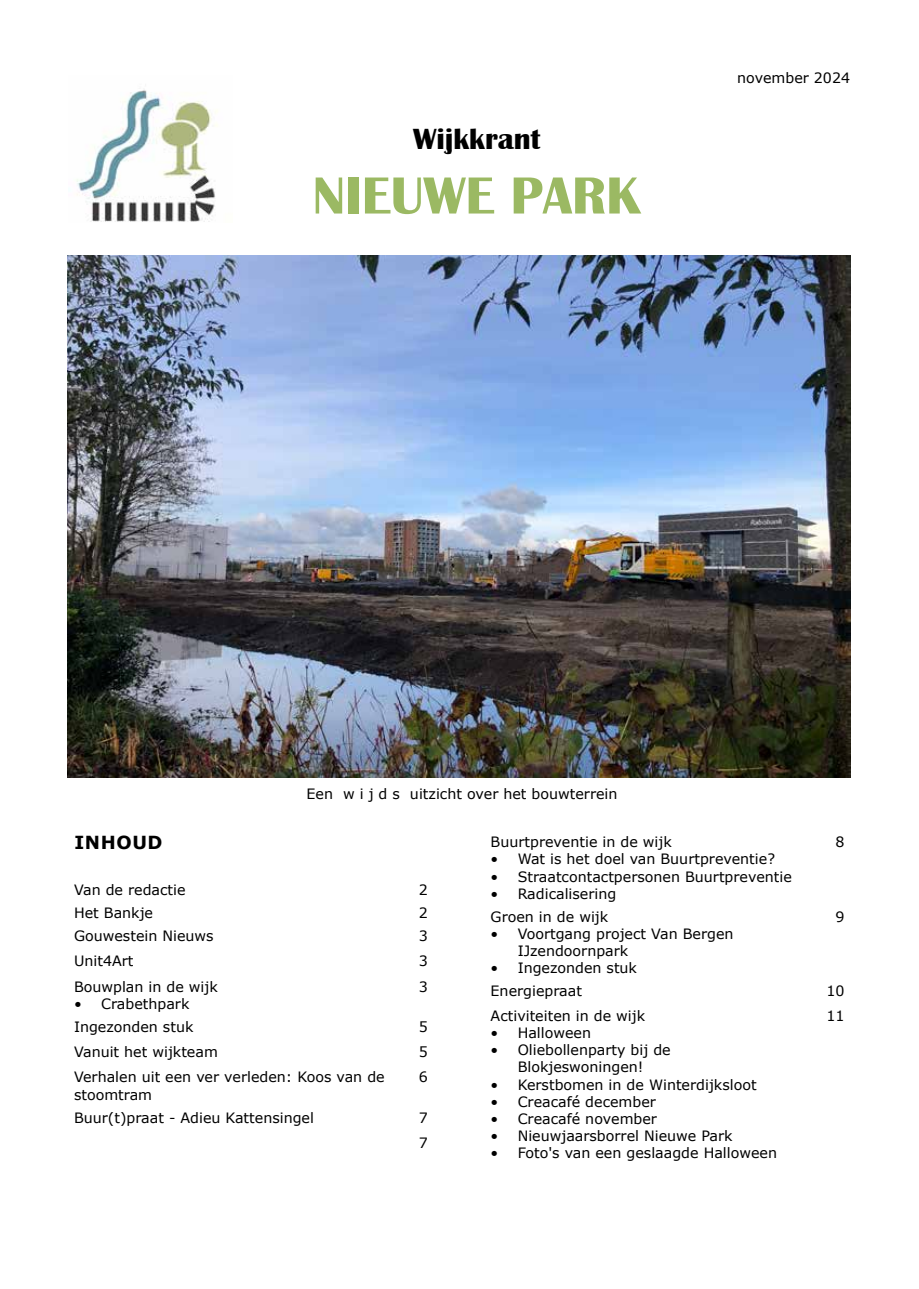
<style>
.page{position:relative;width:919px;height:1289px;background:#fff}
.page>*{position:absolute;margin:0;border:0;box-sizing:border-box;transform-origin:0 0}
.t1{font:700 54px "Britannic";color:#9bb963}
.t2{font:700 30px "Britannic";color:#000}
.t3{font:700 18px "Verdana";letter-spacing:.035em;color:#000}
.t4{font:14.25px/17.1px "Verdana";color:#000}
</style>
<div class="page">
<img style="left:77px;top:89px;width:141px;height:133px">
<img style="left:67px;top:255px;width:783px;height:522px">
<h2 class="t2" style="left:413px;top:122px;width:129px">WIJKKRANT</h2>
<h1 class="t1" style="left:313px;top:165px;width:329px">NIEUWE PARK</h1>
<p class="t4" style="left:737px;top:69px;width:114px">november 2024</p>
<p class="t4" style="left:306px;top:785px;width:312px">Een w i j d s uitzicht over het bouwterrein</p>
<p class="t3" style="left:74px;top:830px;width:90px">INHOUD</p>
<p class="t4" style="left:74px;top:881px;width:113px">Van de redactie</p>
<p class="t4" style="left:419px;top:881px;width:11px">2</p>
<p class="t4" style="left:74px;top:904px;width:81px">Het Bankje</p>
<p class="t4" style="left:419px;top:904px;width:11px">2</p>
<p class="t4" style="left:74px;top:927px;width:141px">Gouwestein Nieuws</p>
<p class="t4" style="left:419px;top:927px;width:11px">3</p>
<p class="t4" style="left:74px;top:952px;width:61px">Unit4Art</p>
<p class="t4" style="left:419px;top:952px;width:11px">3</p>
<p class="t4" style="left:74px;top:977px;width:145px">Bouwplan in de wijk</p>
<p class="t4" style="left:74px;top:994px;width:117px">• Crabethpark</p>
<p class="t4" style="left:419px;top:977px;width:11px">3</p>
<p class="t4" style="left:74px;top:1017px;width:121px">Ingezonden stuk</p>
<p class="t4" style="left:419px;top:1017px;width:11px">5</p>
<p class="t4" style="left:74px;top:1043px;width:145px">Vanuit het wijkteam</p>
<p class="t4" style="left:419px;top:1043px;width:11px">5</p>
<p class="t4" style="left:74px;top:1068px;width:312px">Verhalen uit een ver verleden: Koos van de stoomtram</p>
<p class="t4" style="left:419px;top:1068px;width:11px">6</p>
<p class="t4" style="left:74px;top:1108px;width:241px">Buur(t)praat - Adieu Kattensingel</p>
<p class="t4" style="left:419px;top:1104px;width:11px;line-height:25.3px">7<br>7</p>
<p class="t4" style="left:490px;top:833px;width:183px">Buurtpreventie in de wijk</p>
<p class="t4" style="left:490px;top:850px;width:286px">• Wat is het doel van Buurtpreventie?</p>
<p class="t4" style="left:490px;top:867px;width:303px">• Straatcontactpersonen Buurtpreventie</p>
<p class="t4" style="left:490px;top:884px;width:127px">• Radicalisering</p>
<p class="t4" style="left:490px;top:907px;width:119px">Groen in de wijk</p>
<p class="t4" style="left:517px;top:924px;width:217px;text-indent:-27px">• Voortgang project Van Bergen<br>IJzendoornpark</p>
<p class="t4" style="left:490px;top:958px;width:148px">• Ingezonden stuk</p>
<p class="t4" style="left:835px;top:833px;width:11px">8</p>
<p class="t4" style="left:835px;top:907px;width:11px">9</p>
<p class="t4" style="left:490px;top:981px;width:93px">Energiepraat</p>
<p class="t4" style="left:826px;top:981px;width:20px">10</p>
<p class="t4" style="left:490px;top:1007px;width:156px">Activiteiten in de wijk</p>
<p class="t4" style="left:490px;top:1024px;width:102px">• Halloween</p>
<p class="t4" style="left:490px;top:1041px;width:181px;text-align:center">• Oliebollenparty bij de<br>Blokjeswoningen!</p>
<p class="t4" style="left:490px;top:1075px;width:267px">• Kerstbomen in de Winterdijksloot</p>
<p class="t4" style="left:490px;top:1092px;width:167px">• Creacafé december</p>
<p class="t4" style="left:490px;top:1109px;width:168px">• Creacafé november</p>
<p class="t4" style="left:490px;top:1126px;width:243px">• Nieuwjaarsborrel Nieuwe Park</p>
<p class="t4" style="left:490px;top:1144px;width:288px">• Foto's van een geslaagde Halloween</p>
<p class="t4" style="left:826px;top:1007px;width:20px">11</p>
</div>
